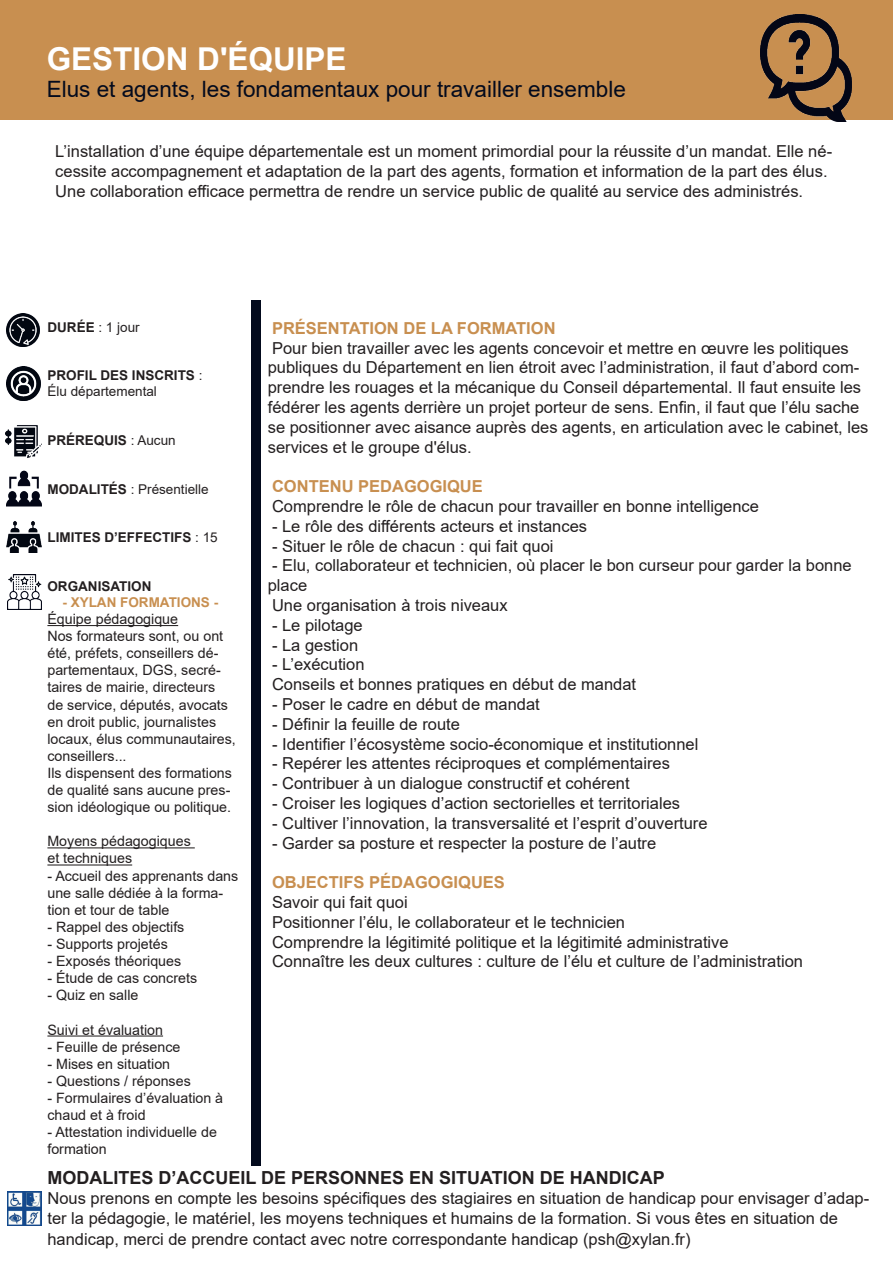
<style>
.page{position:relative;width:893px;height:1263px;background:#fff}
.page>*{position:absolute;margin:0;border:0;box-sizing:border-box;transform-origin:0 0}
.t1{font:700 31.5px "Arial";color:#fff}
.t2{font:22.5px "Arial";color:#030a1d}
.t3{font:700 18px "Arial";color:#231f20}
.t4{font:16.5px/19.8px "Arial";color:#231f20}
.t5{font:700 16.5px "Arial";color:#c88f50}
.t6{font:14.25px/17.1px "Arial";color:#231f20}
.t7{font:700 13.5px/16.2px "Arial";color:#231f20}
.t8{font:13.5px "Arial";color:#231f20}
.t9{font:700 13.5px "Arial";color:#c88f50}
.s1{font-weight:700}
.s2{font-weight:400}
</style>
<div class="page">
<div style="left:0;top:0;width:893px;height:119px;background:#c88f50"></div>
<img style="left:7px;top:313px;width:33px;height:33px">
<hr style="left:47px;top:625px;width:131px;height:1px;background:#231f20">
<hr style="left:47px;top:847px;width:148px;height:1px;background:#231f20">
<hr style="left:47px;top:864px;width:85px;height:1px;background:#231f20">
<hr style="left:47px;top:1035px;width:116px;height:1px;background:#231f20">
<img style="left:7px;top:575px;width:35px;height:34px">
<img style="left:6px;top:425px;width:36px;height:33px">
<img style="left:7px;top:521px;width:34px;height:31px">
<img style="left:7px;top:470px;width:34px;height:37px">
<img style="left:6px;top:366px;width:35px;height:35px">
<div style="left:251px;top:300px;width:9px;height:865px;background:#030a1d"></div>
<img style="left:8px;top:1191px;width:34px;height:34px">
<img style="left:760px;top:15px;width:91px;height:107px">
<h1 class="t1" style="left:47px;top:36px;width:301px">GESTION D'ÉQUIPE</h1>
<h2 class="t2" style="left:47px;top:73px;width:581px">Elus et agents, les fondamentaux pour travailler ensemble</h2>
<p class="t4" style="left:55px;top:142px;width:778px">L’installation d’une équipe départementale est un moment primordial pour la réussite d’un mandat. Elle né&shy;cessite accompagnement et adaptation de la part des agents, formation et information de la part des élus.<br>Une collaboration efficace permettra de rendre un service public de qualité au service des administrés.</p>
<p class="t8" style="left:47px;top:317px;width:94px"><span class="s1">DURÉE</span> : 1 jour</p>
<p class="t7" style="left:47px;top:367px;width:157px">PROFIL DES INSCRITS <span class="s2">:<br>Élu départemental</span></p>
<p class="t7" style="left:47px;top:432px;width:130px">PRÉREQUIS <span class="s2">: Aucun</span></p>
<p class="t8" style="left:47px;top:479px;width:163px"><span class="s1">MODALITÉS</span> : Présentielle</p>
<p class="t7" style="left:47px;top:529px;width:172px">LIMITES D’EFFECTIFS <span class="s2">: 15</span></p>
<p class="t7" style="left:47px;top:578px;width:106px">ORGANISATION</p>
<p class="t9" style="left:62px;top:593px;width:157px">- XYLAN FORMATIONS -</p>
<p class="t6" style="left:47px;top:610px;width:190px">Équipe pédagogique<br>Nos formateurs sont, ou ont été, préfets, conseillers dé&shy;partementaux, DGS, secré&shy;taires de mairie, directeurs<br>de service, députés, avocats en droit public, journalistes locaux, élus communautaires, conseillers...<br>Ils dispensent des formations de qualité sans aucune pres&shy;sion idéologique ou politique.</p>
<p class="t6" style="left:47px;top:833px;width:145px">Moyens pédagogiques et techniques</p>
<p class="t6" style="left:47px;top:867px;width:192px">- Accueil des apprenants dans une salle dédiée à la forma&shy;tion et tour de table</p>
<p class="t6" style="left:47px;top:918px;width:139px">- Rappel des objectifs</p>
<p class="t6" style="left:47px;top:935px;width:122px">- Supports projetés</p>
<p class="t6" style="left:47px;top:952px;width:135px">- Exposés théoriques</p>
<p class="t6" style="left:47px;top:969px;width:151px">- Étude de cas concrets</p>
<p class="t6" style="left:47px;top:987px;width:93px">- Quiz en salle</p>
<p class="t6" style="left:47px;top:1021px;width:117px">Suivi et évaluation</p>
<p class="t6" style="left:47px;top:1038px;width:135px">- Feuille de présence</p>
<p class="t6" style="left:47px;top:1055px;width:124px">- Mises en situation</p>
<p class="t6" style="left:47px;top:1072px;width:145px">- Questions / réponses</p>
<p class="t6" style="left:47px;top:1089px;width:177px">- Formulaires d’évaluation à chaud et à froid</p>
<p class="t6" style="left:47px;top:1123px;width:171px">- Attestation individuelle de formation</p>
<p class="t5" style="left:272px;top:316px;width:285px">PRÉSENTATION DE LA FORMATION</p>
<p class="t4" style="left:268px;top:338px;width:602px">Pour bien travailler avec les agents concevoir et mettre en œuvre les politiques publiques du Département en lien étroit avec l’administration, il faut d’abord com&shy;prendre les rouages et la mécanique du Conseil départemental. Il faut ensuite les fédérer les agents derrière un projet porteur de sens. Enfin, il faut que l’élu sache se positionner avec aisance auprès des agents, en articulation avec le cabinet, les services et le groupe d'élus.</p>
<p class="t5" style="left:272px;top:475px;width:212px">CONTENU PEDAGOGIQUE</p>
<p class="t4" style="left:272px;top:496px;width:488px">Comprendre le rôle de chacun pour travailler en bonne intelligence</p>
<p class="t4" style="left:272px;top:516px;width:317px">- Le rôle des différents acteurs et instances</p>
<p class="t4" style="left:272px;top:536px;width:283px">- Situer le rôle de chacun : qui fait quoi</p>
<p class="t4" style="left:268px;top:555px;width:585px">- Elu, collaborateur et technicien, où placer le bon curseur pour garder la bonne place<br>Une organisation à trois niveaux</p>
<p class="t4" style="left:272px;top:615px;width:92px">- Le pilotage</p>
<p class="t4" style="left:272px;top:635px;width:88px">- La gestion</p>
<p class="t4" style="left:272px;top:654px;width:366px">- L’exécution<br>Conseils et bonnes pratiques en début de mandat</p>
<p class="t4" style="left:272px;top:694px;width:269px">- Poser le cadre en début de mandat</p>
<p class="t4" style="left:272px;top:714px;width:189px">- Définir la feuille de route</p>
<p class="t4" style="left:272px;top:734px;width:428px">- Identifier l’écosystème socio-économique et institutionnel</p>
<p class="t4" style="left:272px;top:753px;width:399px">- Repérer les attentes réciproques et complémentaires</p>
<p class="t4" style="left:272px;top:773px;width:359px">- Contribuer à un dialogue constructif et cohérent</p>
<p class="t4" style="left:272px;top:793px;width:410px">- Croiser les logiques d’action sectorielles et territoriales</p>
<p class="t4" style="left:272px;top:813px;width:437px">- Cultiver l’innovation, la transversalité et l’esprit d’ouverture</p>
<p class="t4" style="left:272px;top:833px;width:386px">- Garder sa posture et respecter la posture de l’autre</p>
<p class="t5" style="left:272px;top:871px;width:234px">OBJECTIFS PÉDAGOGIQUES</p>
<p class="t4" style="left:272px;top:892px;width:532px">Savoir qui fait quoi<br>Positionner l’élu, le collaborateur et le technicien<br>Comprendre la légitimité politique et la légitimité administrative Connaître les deux cultures : culture de l’élu et culture de l’administration</p>
<p class="t3" style="left:47px;top:1165px;width:619px">MODALITES D’ACCUEIL DE PERSONNES EN SITUATION DE HANDICAP</p>
<p class="t4" style="left:47px;top:1188px;width:823px">Nous prenons en compte les besoins spécifiques des stagiaires en situation de handicap pour envisager d’adap&shy;ter la pédagogie, le matériel, les moyens techniques et humains de la formation. Si vous êtes en situation de</p>
<p class="t4" style="left:47px;top:1229px;width:645px">handicap, merci de prendre contact avec notre correspondante handicap (psh@xylan.fr)</p>
</div>
